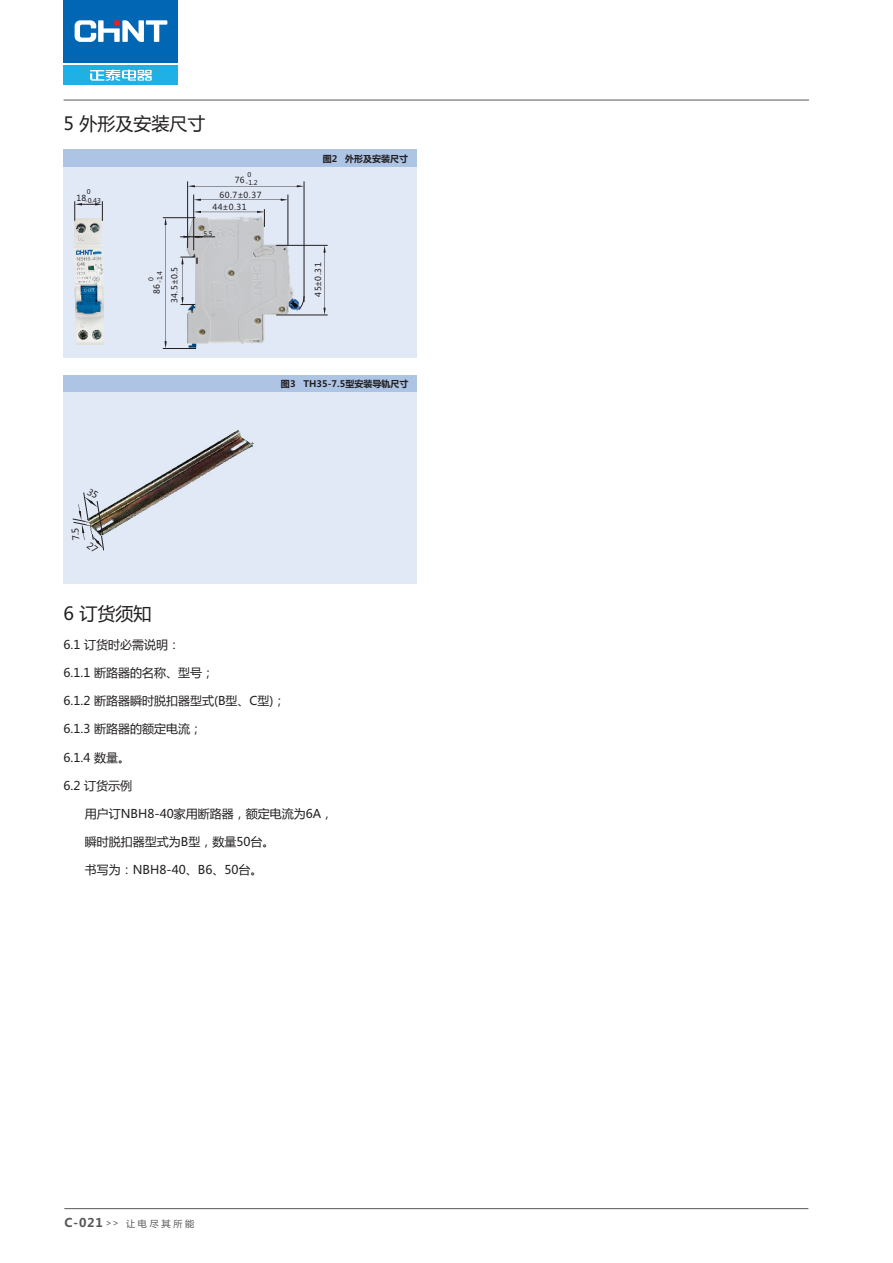
<style>
.page{position:relative;width:893px;height:1263px;background:#fff}
.page>*{position:absolute;margin:0;border:0;box-sizing:border-box;transform-origin:0 0}
.t1{font:18px "Microsoft Ya Hei";color:#231f20}
.t2{font:12px "Microsoft Ya Hei";color:#231f20}
.t3{font:9.15px "Microsoft Ya Hei";color:#57585a}
.t4{font:700 9px "Microsoft Ya Hei";color:#231f20}
.t5{font:8.25px/12.3px "Microsoft Ya Hei";letter-spacing:.06em;color:#231f20}
.t6{font:6.6px/8.7px "Microsoft Ya Hei";color:#231f20}
.t7{font:6.45px "Microsoft Ya Hei";color:#231f20}
.s1{font-weight:700;font-size:12px}
.s2{font-size:9px}
</style>
<div class="page">
<div style="left:64px;top:375px;width:353px;height:17px;background:#adc4e5"></div>
<div style="left:64px;top:392px;width:353px;height:191px;background:#e1e9f6"></div>
<img style="left:104px;top:430px;width:150px;height:105px">
<div style="left:64px;top:167px;width:353px;height:191px;background:#e1e9f6"></div>
<img style="left:75px;top:221px;width:29px;height:124px">
<img style="left:77px;top:250px;width:16px;height:5px">
<svg style="left:94px;top:252px;width:7px;height:3px"></svg>
<div style="left:64px;top:150px;width:353px;height:17px;background:#adc4e5"></div>
<img style="left:180px;top:213px;width:125px;height:136px">
<svg style="left:298px;top:296px;width:6px;height:14px"></svg>
<hr style="left:163px;top:348px;width:33px;height:1px;background:#231f20">
<svg style="left:164px;top:218px;width:3px;height:130px"></svg>
<hr style="left:304px;top:181px;width:1px;height:121px;background:#231f20">
<svg style="left:180px;top:257px;width:15px;height:48px"></svg>
<hr style="left:276px;top:315px;width:52px;height:1px;background:#231f20">
<svg style="left:323px;top:246px;width:3px;height:69px"></svg>
<hr style="left:163px;top:217px;width:32px;height:1px;background:#231f20">
<hr style="left:187px;top:181px;width:1px;height:67px;background:#231f20">
<svg style="left:188px;top:185px;width:116px;height:2px"></svg>
<hr style="left:288px;top:195px;width:1px;height:51px;background:#231f20">
<svg style="left:194px;top:199px;width:94px;height:2px"></svg>
<svg style="left:194px;top:209px;width:71px;height:18px"></svg>
<hr style="left:193px;top:195px;width:1px;height:55px;background:#231f20">
<svg style="left:180px;top:236px;width:35px;height:2px"></svg>
<hr style="left:276px;top:245px;width:52px;height:1px;background:#231f20">
<svg style="left:74px;top:201px;width:29px;height:20px"></svg>
<hr style="left:64px;top:100px;width:745px;height:1px;background:#57585a">
<div style="left:64px;top:65px;width:114px;height:20px;background:#1fb0e6"></div>
<div style="left:64px;top:0;width:114px;height:62px;background:#0166b3"></div>
<svg style="left:75px;top:20px;width:92px;height:22px"></svg>
<svg style="left:90px;top:70px;width:62px;height:11px"></svg>
<hr style="left:64px;top:1208px;width:744px;height:1px;background:#57585a">
<svg style="left:72px;top:492px;width:32px;height:59px"></svg>
<p class="t1" style="left:64px;top:116px;width:143px">5 外形及安装尺寸</p>
<p class="t5" style="left:77px;top:193px;width:11px">18</p>
<p class="t6" style="left:85px;top:188px;width:17px">0 -0.43</p>
<p class="t5" style="left:235px;top:175px;width:11px">76</p>
<p class="t6" style="left:246px;top:170px;width:14px">0 -1.2</p>
<p class="t5" style="left:212px;top:189px;width:51px;text-indent:7px">60.7±0.37<br>44±0.31</p>
<p class="t7" style="left:203px;top:231px;width:11px">5.5</p>
<p class="t4" style="left:323px;top:155px;width:87px">图2 外形及安装尺寸</p>
<p class="t6" style="left:147px;top:283px;width:14px;rotate:-90deg">0 -1.4</p>
<p class="t5" style="left:169px;top:303px;width:38px;rotate:-90deg">34.5±0.5</p>
<p class="t5" style="left:313px;top:297px;width:36px;rotate:-90deg">45±0.31</p>
<p class="t5" style="left:152px;top:294px;width:11px;rotate:-90deg">86</p>
<p class="t1" style="left:64px;top:605px;width:89px">6 订货须知</p>
<p class="t4" style="left:281px;top:380px;width:129px">图3 TH35-7.5型安装导轨尺寸</p>
<p class="t2" style="left:64px;top:640px;width:118px">6.1 订货时必需说明：</p>
<p class="t2" style="left:64px;top:668px;width:152px">6.1.1 断路器的名称、型号；</p>
<p class="t2" style="left:64px;top:696px;width:224px">6.1.2 断路器瞬时脱扣器型式(B型、C型)；</p>
<p class="t2" style="left:64px;top:724px;width:140px">6.1.3 断路器的额定电流；</p>
<p class="t2" style="left:64px;top:752px;width:68px">6.1.4 数量。</p>
<p class="t2" style="left:64px;top:780px;width:70px">6.2 订货示例</p>
<p class="t2" style="left:85px;top:808px;width:250px">用户订NBH8-40家用断路器，额定电流为6A，</p>
<p class="t2" style="left:85px;top:836px;width:191px">瞬时脱扣器型式为B型，数量50台。</p>
<p class="t2" style="left:85px;top:864px;width:179px">书写为：NBH8-40、B6、50台。</p>
<p class="t3" style="left:64px;top:1219px;width:131px"><span class="s1">C-021</span> <span class="s2">&gt;&gt;</span> 让 电 尽 其 所 能</p>
</div>
